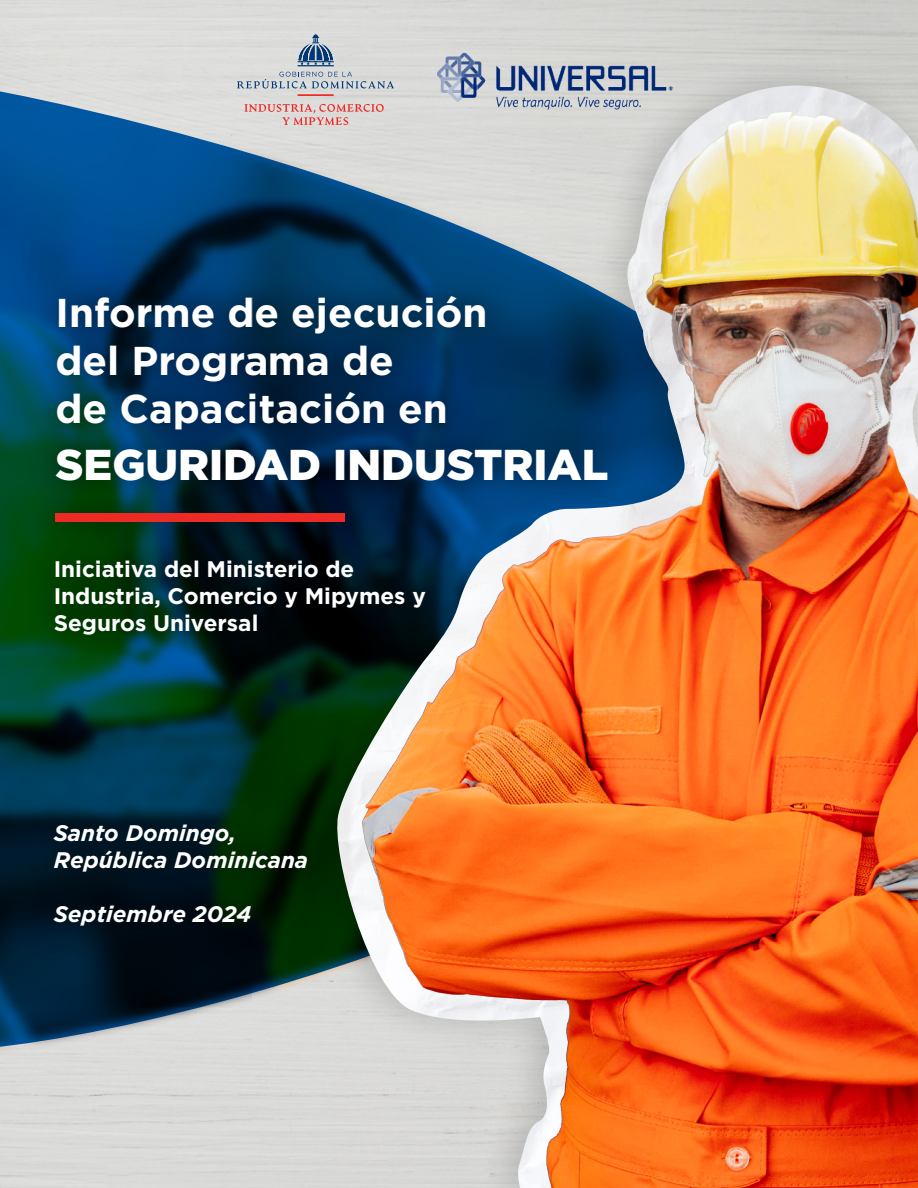
<style>
.page{position:relative;width:918px;height:1188px;background:#fff}
.page>*{position:absolute;margin:0;border:0;box-sizing:border-box;transform-origin:0 0}
.t1{font:900 43.05px "Gotham Pro";color:#fff}
.t2{font:700 40.2px/48.3px "Gotham Pro";color:#fff}
.t3{font:700 22.5px/27px "Gotham Pro";color:#fff}
.t4{font:italic 700 22.5px/27px "Gotham Pro";color:#fff}
</style>
<div class="page">
<svg style="left:0;top:87px;width:252px;height:961px;background:#245b77"></svg>
<img style="left:15px;top:252px;width:237px;height:150px">
<img style="left:15px;top:402px;width:237px;height:70px">
<svg style="left:54px;top:27px;width:810px;height:39px;background:#d9d9d6"></svg>
<svg style="left:237px;top:72px;width:15px;height:17px"></svg>
<svg style="left:244px;top:104px;width:8px;height:21px"></svg>
<img style="left:15px;top:472px;width:237px;height:46px">
<div style="left:56px;top:513px;width:289px;height:9px;background:#ee2a24"></div>
<img style="left:12px;top:518px;width:240px;height:164px">
<img style="left:12px;top:782px;width:240px;height:224px">
<img style="left:252px;top:38px;width:666px;height:1150px">
<img style="left:331px;top:86px;width:587px;height:1102px">
<img style="left:353px;top:106px;width:565px;height:1082px">
<h2 class="t2" style="left:56px;top:287px;width:434px">Informe de ejecución del Programa de<br>de Capacitación en</h2>
<h1 class="t1" style="left:56px;top:440px;width:554px">SEGURIDAD INDUSTRIAL</h1>
<p class="t3" style="left:54px;top:555px;width:374px">Iniciativa del Ministerio de<br>Industria, Comercio y Mipymes y<br>Seguros Universal</p>
<p class="t4" style="left:54px;top:820px;width:256px">Santo Domingo,<br>República Dominicana</p>
<p class="t4" style="left:54px;top:901px;width:199px">Septiembre 2024</p>
</div>
